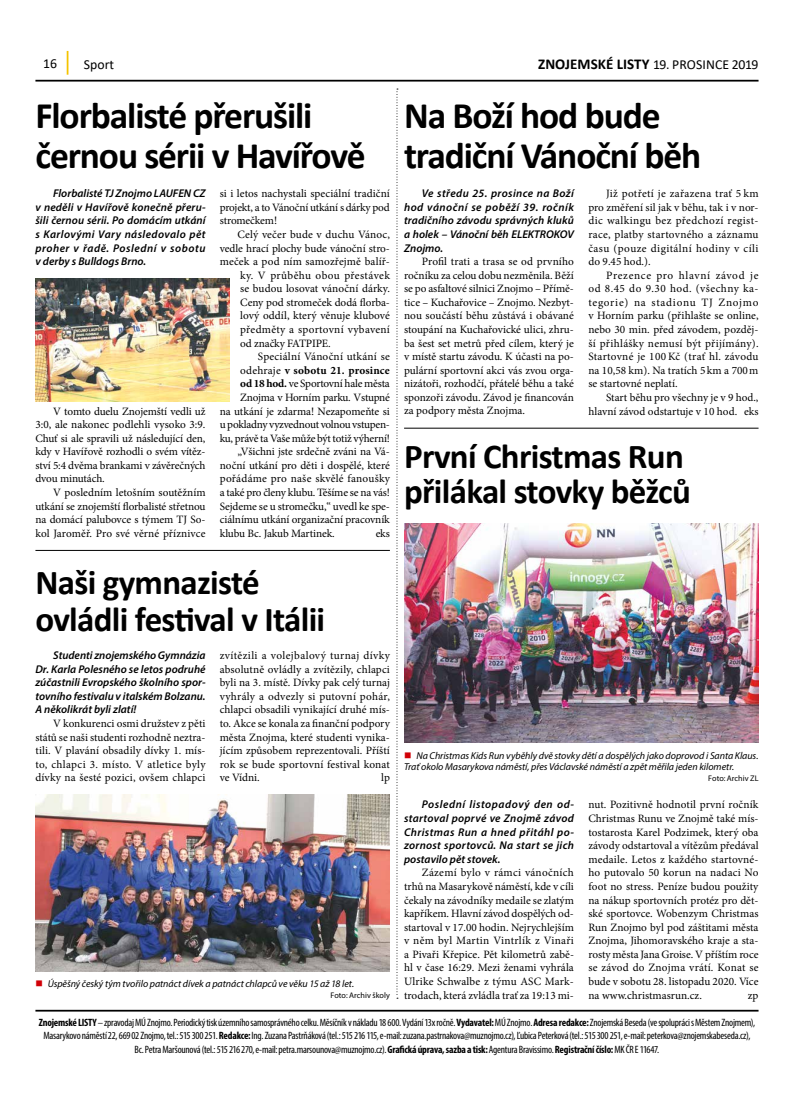
<style>
.page{position:relative;width:794px;height:1110px;background:#fff}
.page>*{position:absolute;margin:0;border:0;box-sizing:border-box;transform-origin:0 0}
.t1{font:700 37.5px/40px "Calibri";letter-spacing:-.03em;color:#000}
.t2{font:700 35px/37.5px "Calibri";letter-spacing:-.02em;color:#000}
.t3{font:13.75px "Calibri";color:#000}
.t4{font:11.25px/13.6px "Minion Pro";color:#000;text-align:justify}
.t5{font:italic 600 11.25px/13.6px "Myriad Pro";color:#000;text-align:justify}
.t6{font:11.25px "Minion Pro";letter-spacing:-.02em;color:#000}
.t7{font:11.25px "Minion Pro";letter-spacing:.02em;color:#000}
.t8{font:11.25px "Minion Pro";letter-spacing:.025em;color:#000}
.t9{font:700 11.25px "Minion Pro";letter-spacing:.015em;color:#000}
.t10{font:11.25px "Minion Pro";letter-spacing:-.025em;color:#000}
.t11{font:11.25px "Minion Pro";letter-spacing:.03em;color:#000}
.t12{font:condensed 10.62px/13.6px "Myriad Pro";letter-spacing:-.02em;color:#000;text-align:center}
.t13{font:italic 10px/11.2px "Myriad Pro";letter-spacing:-.005em;color:#000}
.t14{font:8.12px "Myriad Pro";color:#000}
.s1{font-weight:700;font-size:15px}
.s2{font-weight:400}
.s3{font-weight:700}
.s4{color:#d10007}
</style>
<div class="page">
<svg style="left:67px;top:51px;width:1px;height:24px"></svg>
<hr style="left:35px;top:80px;width:723px;height:1px;background:#000">
<hr style="left:35px;top:1009px;width:723px;height:2px;background:#000">
<hr style="left:35px;top:550px;width:355px;height:1px;background:#000">
<hr style="left:404px;top:427px;width:354px;height:1px;background:#000">
<img style="left:35px;top:794px;width:355px;height:177px">
<svg style="left:396px;top:89px;width:2px;height:909px"></svg>
<img style="left:404px;top:523px;width:354px;height:219px">
<img style="left:35px;top:278px;width:195px;height:123px">
<p class="t3" style="left:43px;top:53px;width:15px">16</p>
<p class="t3" style="left:84px;top:54px;width:32px">Sport</p>
<p class="t3" style="left:538px;top:55px;width:222px"><span class="s1">ZNOJEMSKÉ LISTY</span> 19. PROSINCE 2019</p>
<h1 class="t1" style="left:35px;top:95px;width:332px">Florbalisté přerušili černou sérii v Havířově</h1>
<p class="t4" style="left:220px;top:187px;width:172px">si i letos nachystali speciální tradiční projekt, a to Vánoční utkání s dárky pod stromečkem!</p>
<p class="t4" style="left:237px;top:227px;width:154px">Celý večer bude v duchu Vánoc,</p>
<p class="t4" style="left:220px;top:241px;width:172px">vedle hrací plochy bude vánoční stro-</p>
<p class="t4" style="left:220px;top:255px;width:172px">meček a pod ním samozřejmě balíř-</p>
<p class="t11" style="left:240px;top:267px;width:151px">ky. V průběhu obou přestávek</p>
<p class="t4" style="left:240px;top:282px;width:151px">se budou losovat vánoční dárky.</p>
<p class="t4" style="left:240px;top:295px;width:151px">Ceny pod stromeček dodá florba-</p>
<p class="t4" style="left:240px;top:309px;width:151px">lový oddíl, který věnuje klubové</p>
<p class="t8" style="left:240px;top:322px;width:151px">předměty a sportovní vybavení</p>
<p class="t4" style="left:240px;top:336px;width:92px">od značky FATPIPE.</p>
<p class="t7" style="left:258px;top:349px;width:133px">Speciální Vánoční utkání se</p>
<p class="t9" style="left:240px;top:362px;width:151px"><span class="s2">odehraje</span> v sobotu 21. prosince</p>
<p class="t6" style="left:240px;top:376px;width:151px"><span class="s3">od 18 hod.</span> ve Sportovní hale města</p>
<p class="t10" style="left:240px;top:390px;width:151px">Znojma v Horním parku. Vstupné</p>
<p class="t4" style="left:220px;top:404px;width:172px">na utkání je zdarma! Nezapomeňte si</p>
<p class="t6" style="left:220px;top:417px;width:172px">u pokladny vyzvednout volnou vstupen-</p>
<p class="t6" style="left:220px;top:430px;width:172px">ku, právě ta Vaše může být totiž výherní!</p>
<p class="t4" style="left:237px;top:445px;width:154px">„Všichni jste srdečně zváni na Vá-</p>
<p class="t4" style="left:220px;top:458px;width:172px">noční utkání pro děti i dospělé, které</p>
<p class="t7" style="left:220px;top:471px;width:172px">pořádáme pro naše skvělé fanoušky</p>
<p class="t4" style="left:220px;top:485px;width:172px">a také pro členy klubu. Těšíme se na vás!</p>
<p class="t4" style="left:220px;top:499px;width:172px">Sejdeme se u stromečku,“ uvedl ke spe-</p>
<p class="t4" style="left:220px;top:512px;width:172px">ciálnímu utkání organizační pracovník</p>
<p class="t4" style="left:220px;top:526px;width:116px">klubu Bc. Jakub Martinek.</p>
<p class="t4" style="left:376px;top:526px;width:16px">eks</p>
<p class="t5" style="left:35px;top:186px;width:172px;text-indent:18px">Florbalisté TJ Znojmo LAUFEN CZ v neděli v Havířově konečně přeru&shy;šili černou sérii. Po domácím utkání s Karlovými Vary následovalo pět proher v řadě. Poslední v sobotu v derby s Bulldogs Brno.</p>
<p class="t4" style="left:35px;top:404px;width:172px;text-indent:18px">V tomto duelu Znojemští vedli už 3:0, ale nakonec podlehli vysoko 3:9.<br>Chuť si ale spravili už následující den, kdy v Havířově rozhodli o svém vítěz&shy;ství 5:4 dvěma brankami v závěrečných dvou minutách.</p>
<p class="t4" style="left:35px;top:485px;width:172px;text-indent:18px">V posledním letošním soutěžním utkání se znojemští florbalisté střetnou na domácí palubovce s týmem TJ So&shy;kol Jaroměř. Pro své věrné příznivce</p>
<h2 class="t2" style="left:35px;top:562px;width:291px">Naši gymnazisté ovládli festival v Itálii</h2>
<p class="t5" style="left:35px;top:648px;width:172px;text-indent:18px">Studenti znojemského Gymnázia Dr. Karla Polesného se letos podruhé zúčastnili Evropského školního spor&shy;tovního festivalu v italském Bolzanu.<br>A několikrát byli zlatí!</p>
<p class="t4" style="left:35px;top:716px;width:172px;text-indent:18px">V konkurenci osmi družstev z pěti států se naši studenti rozhodně neztra&shy;tili. V plavání obsadily dívky 1. mís&shy;to, chlapci 3. místo. V atletice byly dívky na šesté pozici, ovšem chlapci</p>
<p class="t4" style="left:220px;top:648px;width:172px">zvítězili a volejbalový turnaj dívky absolutně ovládly a zvítězily, chlapci byli na 3. místě. Dívky pak celý turnaj vyhrály a odvezly si putovní pohár, chlapci obsadili vynikající druhé mís&shy;to. Akce se konala za finanční podpory města Znojma, které studenti vynika&shy;jícím způsobem reprezentovali. Příští rok se bude sportovní festival konat ve Vídni.</p>
<p class="t4" style="left:381px;top:770px;width:10px">lp</p>
<p class="t13" style="left:35px;top:977px;width:320px"><span class="s4">■</span> Úspěšný český tým tvořilo patnáct dívek a patnáct chlapců ve věku 15 až 18 let.</p>
<p class="t14" style="left:330px;top:990px;width:61px">Foto: Archiv školy</p>
<h1 class="t1" style="left:404px;top:95px;width:299px">Na Boží hod bude tradiční Vánoční běh</h1>
<p class="t4" style="left:588px;top:187px;width:172px;text-indent:18px">Již potřetí je zařazena trať 5 km pro změření sil jak v běhu, tak i v nor&shy;dic walkingu bez předchozí regist&shy;race, platby startovného a záznamu času (pouze digitální hodiny v cíli do 9.45 hod.).</p>
<p class="t4" style="left:588px;top:268px;width:172px;text-indent:18px">Prezence pro hlavní závod je od 8.45 do 9.30 hod. (všechny ka&shy;tegorie) na stadionu TJ Znojmo v Horním parku (přihlašte se online, nebo 30 min. před závodem, pozděj&shy;ší přihlášky nemusí být přijímány).<br>Startovné je 100 Kč (trať hl. závodu na 10,58 km). Na tratích 5 km a 700m se startovné neplatí.</p>
<p class="t4" style="left:588px;top:390px;width:172px;text-align:right">Start běhu pro všechny je v 9 hod., hlavní závod odstartuje v 10 hod. eks</p>
<p class="t5" style="left:404px;top:186px;width:171px;text-indent:18px">Ve středu 25. prosince na Boží hod vánoční se poběží 39. ročník tradičního závodu správných kluků a holek – Vánoční běh ELEKTROKOV Znojmo.</p>
<p class="t4" style="left:404px;top:255px;width:171px;text-indent:18px">Profil trati a trasa se od prvního ročníku za celou dobu nezměnila. Běží se po asfaltové silnici Znojmo – Přímě&shy;tice – Kuchařovice – Znojmo. Nezbyt&shy;nou součástí běhu zůstává i obávané stoupání na Kuchařovické ulici, zhru&shy;ba šest set metrů před cílem, který je v místě startu závodu. K účasti na po&shy;pulární sportovní akci vás zvou orga&shy;nizátoři, rozhodčí, přátelé běhu a také sponzoři závodu. Závod je financován za podpory města Znojma.</p>
<h2 class="t2" style="left:404px;top:438px;width:288px;line-height:35px">První Christmas Run přilákal stovky běžců</h2>
<p class="t13" style="left:404px;top:749px;width:356px"><span class="s4">■</span> Na Christmas Kids Run vyběhly dvě stovky dětí a dospělých jako doprovod i Santa Klaus.<br>Trať okolo Masarykova náměstí, přes Václavské náměstí a zpět měřila jeden kilometr.</p>
<p class="t14" style="left:708px;top:773px;width:52px">Foto: Archiv ZL</p>
<p class="t5" style="left:404px;top:797px;width:171px;text-indent:18px">Poslední listopadový den od&shy;startoval poprvé ve Znojmě závod Christmas Run a hned přitáhl po&shy;zornost sportovců. Na start se jich postavilo pět stovek.</p>
<p class="t4" style="left:404px;top:865px;width:171px;text-indent:18px">Zázemí bylo v rámci vánočních trhů na Masarykově náměstí, kde v cíli čekaly na závodníky medaile se zlatým kapříkem. Hlavní závod dospělých od&shy;startoval v 17.00 hodin. Nejrychlejším v něm byl Martin Vintrlík z Vinaři a Pivaři Křepice. Pět kilometrů zabě&shy;hl v čase 16:29. Mezi ženami vyhrála Ulrike Schwalbe z týmu ASC Mark&shy;trodach, která zvládla trať za 19:13 mi-</p>
<p class="t4" style="left:588px;top:797px;width:172px">nut. Pozitivně hodnotil první ročník Christmas Runu ve Znojmě také mís&shy;tostarosta Karel Podzimek, který oba závody odstartoval a vítězům předával medaile. Letos z každého startovné&shy;ho putovalo 50 korun na nadaci No foot no stress. Peníze budou použity na nákup sportovních protéz pro dět&shy;ské sportovce. Wobenzym Christmas Run Znojmo byl pod záštitami města Znojma, Jihomoravského kraje a sta&shy;rosty města Jana Groise. V příštím roce se závod do Znojma vrátí. Konat se bude v sobotu 28. listopadu 2020. Více na www.christmasrun.cz.</p>
<p class="t4" style="left:748px;top:987px;width:12px">zp</p>
<p class="t12" style="left:39px;top:1014px;width:718px"><span class="s3">Znojemské LISTY</span> – zpravodaj MÚ Znojmo. Periodický tisk územního samosprávného celku. Měsíčník v nákladu 18 600. Vydání 13x ročně. <span class="s3">Vydavatel:</span> MÚ Znojmo. <span class="s3">Adresa redakce:</span> Znojemská Beseda (ve spolupráci s Městem Znojmem),<br>Masarykovo náměstí 22, 669 02 Znojmo, tel.: 515 300 251. <span class="s3">Redakce:</span> Ing. Zuzana Pastrňáková (tel.: 515 216 115, e-mail: zuzana.pastrnakova@muznojmo.cz), Ľubica Peterková (tel.: 515 300 251, e-mail: peterkova@znojemskabeseda.cz),<br>Bc. Petra Maršounová (tel.: 515 216 270, e-mail: petra.marsounova@muznojmo.cz). <span class="s3">Grafická úprava, sazba a tisk:</span> Agentura Bravissimo. <span class="s3">Registrační číslo:</span> MK ČR E 11647.</p>
</div>
